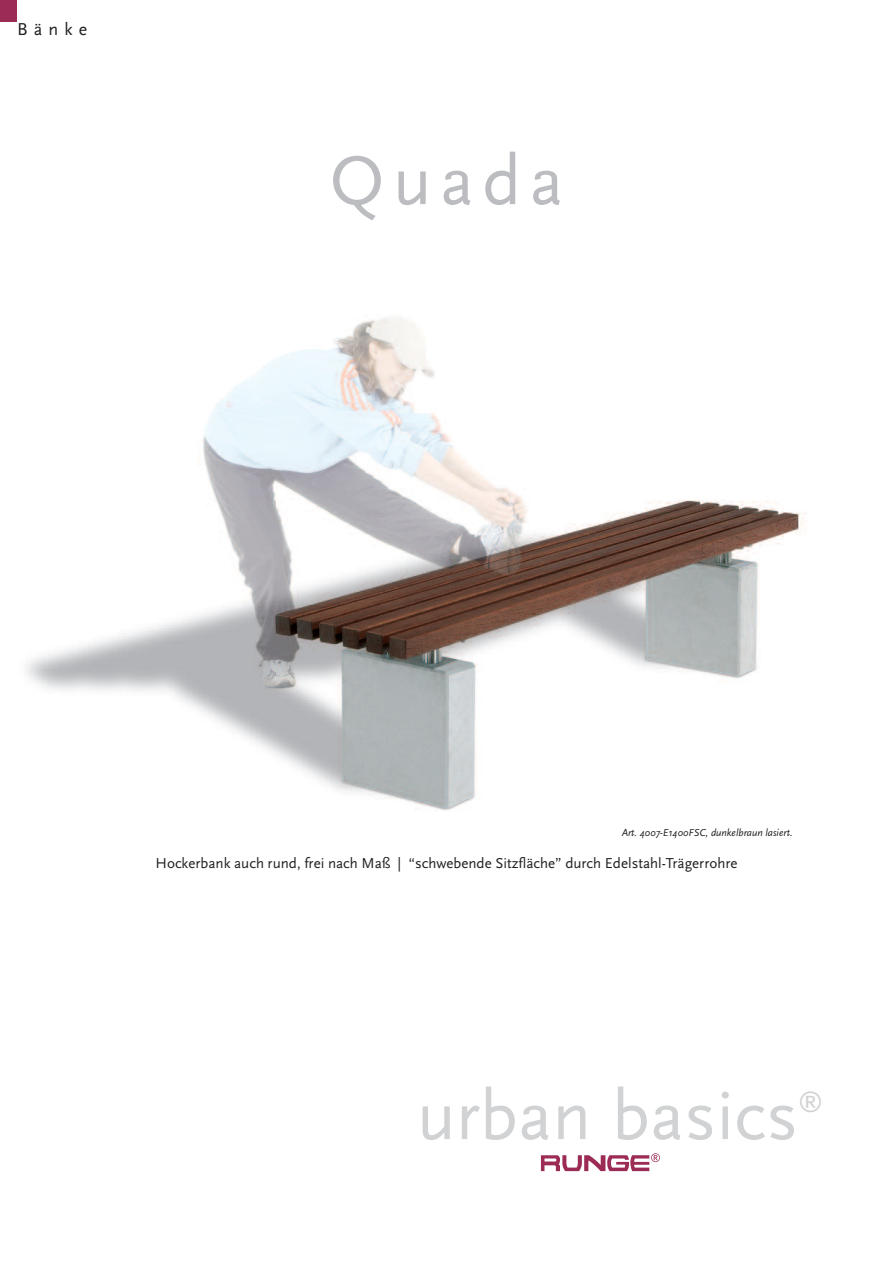
<style>
.page{position:relative;width:893px;height:1263px;background:#fff}
.page>*{position:absolute;margin:0;border:0;box-sizing:border-box;transform-origin:0 0}
.t1{font:72px "Scala Sans";color:#d1d2d4}
.t2{font:72px "Scala Sans";letter-spacing:.115em;color:#bcbdc0}
.t3{font:25.5px "Scala Sans";color:#d1d2d4}
.t4{font:18px "Scala Sans";letter-spacing:.34em;color:#231f20}
.t5{font:15px "Scala Sans";color:#231f20}
.t6{font:italic 10.5px "Scala Sans";color:#231f20}
</style>
<div class="page">
<img style="left:26px;top:317px;width:781px;height:494px">
<div style="left:0;top:0;width:17px;height:21px;background:#9c2b56"></div>
<svg style="left:541px;top:1153px;width:119px;height:18px"></svg>
<p class="t4" style="left:17px;top:23px;width:72px">Bänke</p>
<h1 class="t2" style="left:329px;top:157px;width:236px">Quada</h1>
<p class="t6" style="left:622px;top:829px;width:172px">Art. 4007-E1400FSC, dunkelbraun lasiert.</p>
<p class="t5" style="left:155px;top:858px;width:584px">Hockerbank auch rund, frei nach Maß | “schwebende Sitzfläche” durch Edelstahl-Trägerrohre</p>
<h1 class="t1" style="left:417px;top:1091px;width:383px">urban basics</h1>
<h2 class="t3" style="left:798px;top:1091px;width:26px">®</h2>
</div>
